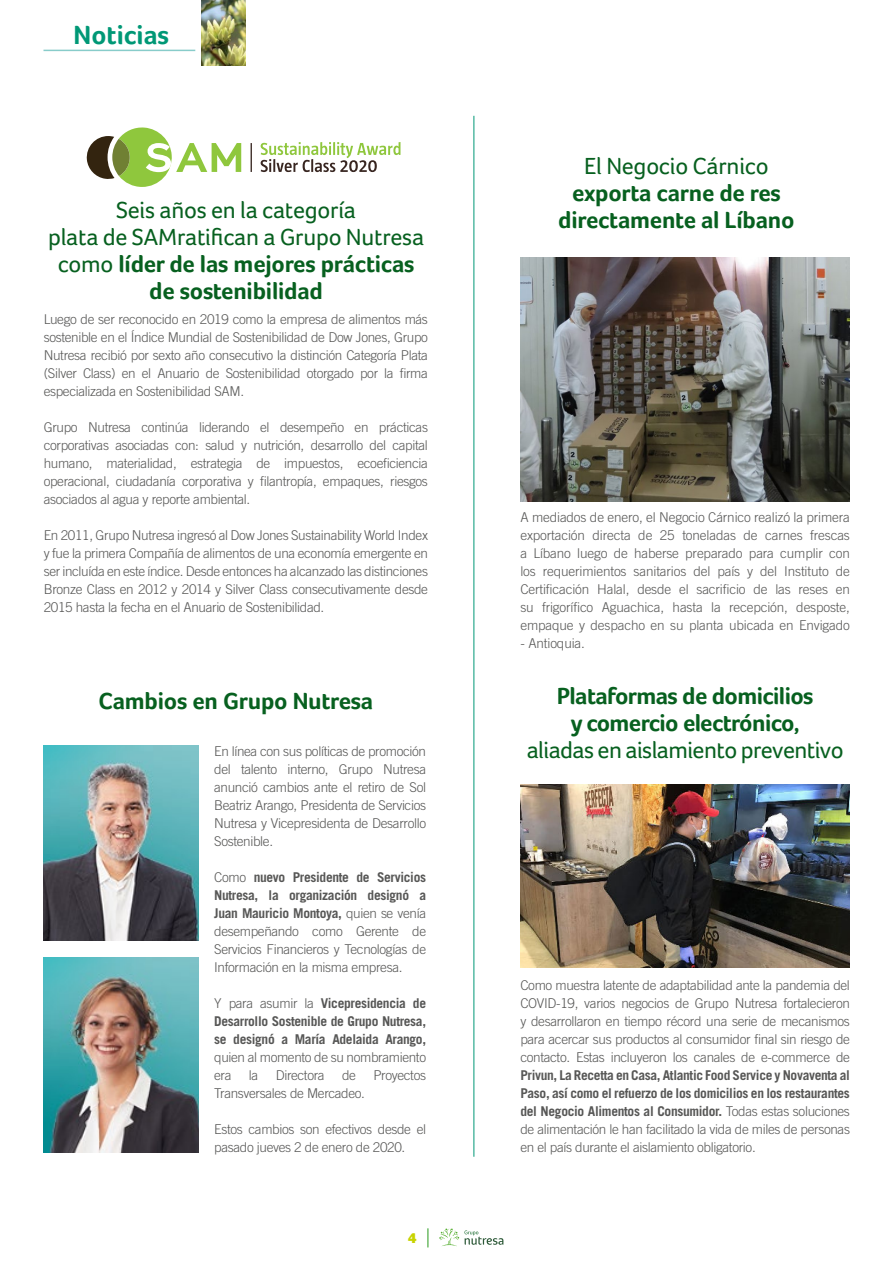
<style>
.page{position:relative;width:893px;height:1263px;background:#fff}
.page>*{position:absolute;margin:0;border:0;box-sizing:border-box;transform-origin:0 0}
.t1{font:700 27px "Foco";color:#009876}
.t2{font:24px/27px "Foco";letter-spacing:-.01em;color:#07601f;text-align:center}
.t3{font:700 24px/27px "Foco";letter-spacing:-.01em;color:#07601f;text-align:center}
.t4{font:900 15px "Foco";color:#c8d300}
.t5{font:300 13.5px/18px "Trade Gothic";letter-spacing:-.025em;color:#575756;text-align:justify}
.t6{font:700 13.5px/18px "Trade Gothic";letter-spacing:-.025em;color:#575756;text-align:justify}
.s1{font-weight:700}
.s2{font-weight:300}
</style>
<div class="page">
<svg style="left:439px;top:1228px;width:64px;height:18px"></svg>
<svg style="left:427px;top:1228px;width:1px;height:19px"></svg>
<img style="left:202px;top:0;width:44px;height:66px">
<hr style="left:43px;top:50px;width:152px;height:1px;background:#88ccca">
<svg style="left:86px;top:127px;width:155px;height:60px"></svg>
<svg style="left:261px;top:142px;width:139px;height:30px"></svg>
<svg style="left:251px;top:143px;width:1px;height:29px"></svg>
<img style="left:43px;top:745px;width:155px;height:195px">
<img style="left:43px;top:957px;width:155px;height:195px">
<hr style="left:473px;top:116px;width:1px;height:1041px;background:#009876">
<img style="left:520px;top:257px;width:330px;height:245px">
<img style="left:520px;top:784px;width:330px;height:183px">
<h1 class="t1" style="left:74px;top:23px;width:97px">Noticias</h1>
<h2 class="t2" style="left:48px;top:198px;width:378px">Seis años en la categoría<br>plata de SAMratifican a Grupo Nutresa como <span class="s1">líder de las mejores prácticas de sostenibilidad</span></h2>
<p class="t5" style="left:44px;top:311px;width:386px">Luego de ser reconocido en 2019 como la empresa de alimentos más sostenible en el Índice Mundial de Sostenibilidad de Dow Jones, Grupo Nutresa recibió por sexto año consecutivo la distinción Categoría Plata (Silver Class) en el Anuario de Sostenibilidad otorgado por la firma especializada en Sostenibilidad SAM.</p>
<p class="t5" style="left:44px;top:419px;width:386px">Grupo Nutresa continúa liderando el desempeño en prácticas corporativas asociadas con: salud y nutrición, desarrollo del capital humano, materialidad, estrategia de impuestos, ecoeficiencia operacional, ciudadanía corporativa y filantropía, empaques, riesgos asociados al agua y reporte ambiental.</p>
<p class="t5" style="left:44px;top:527px;width:386px">En 2011, Grupo Nutresa ingresó al Dow Jones Sustainability World Index y fue la primera Compañía de alimentos de una economía emergente en ser incluída en este índice. Desde entonces ha alcanzado las distinciones Bronze Class en 2012 y 2014 y Silver Class consecutivamente desde 2015 hasta la fecha en el Anuario de Sostenibilidad.</p>
<h2 class="t3" style="left:98px;top:689px;width:276px">Cambios en Grupo Nutresa</h2>
<p class="t5" style="left:214px;top:743px;width:213px">En línea con sus políticas de promoción del talento interno, Grupo Nutresa anunció cambios ante el retiro de Sol Beatriz Arango, Presidenta de Servicios Nutresa y Vicepresidenta de Desarrollo Sostenible.</p>
<p class="t5" style="left:214px;top:869px;width:213px">Como <span class="s1">nuevo Presidente de Servicios Nutresa, la organización designó a Juan Mauricio Montoya,</span> quien se venía desempeñando como Gerente de Servicios Financieros y Tecnologías de Información en la misma empresa.</p>
<p class="t6" style="left:214px;top:995px;width:213px"><span class="s2">Y para asumir la</span> Vicepresidencia de Desarrollo Sostenible de Grupo Nutresa, se designó a María Adelaida Arango,</p>
<p class="t5" style="left:214px;top:1049px;width:213px">quien al momento de su nombramiento era</p>
<p class="t5" style="left:249px;top:1067px;width:11px">la</p>
<p class="t5" style="left:276px;top:1067px;width:51px">Directora</p>
<p class="t5" style="left:342px;top:1067px;width:15px">de</p>
<p class="t5" style="left:373px;top:1067px;width:54px">Proyectos</p>
<p class="t5" style="left:214px;top:1085px;width:152px">Transversales de Mercadeo.</p>
<p class="t5" style="left:214px;top:1121px;width:213px">Estos cambios son efectivos desde el pasado jueves 2 de enero de 2020.</p>
<p class="t4" style="left:408px;top:1228px;width:10px">4</p>
<h2 class="t2" style="left:584px;top:154px;width:186px">El Negocio Cárnico</h2>
<h2 class="t3" style="left:558px;top:181px;width:238px">exporta carne de res directamente al Líbano</h2>
<p class="t5" style="left:520px;top:509px;width:331px">A mediados de enero, el Negocio Cárnico realizó la primera exportación directa de 25 toneladas de carnes frescas a Líbano luego de haberse preparado para cumplir con los requerimientos sanitarios del país y del Instituto de Certificación Halal, desde el sacrificio de las reses en su frigorífico Aguachica, hasta la recepción, desposte, empaque y despacho en su planta ubicada en Envigado</p>
<p class="t5" style="left:520px;top:635px;width:66px">- Antioquia.</p>
<h2 class="t3" style="left:557px;top:684px;width:258px">Plataformas de domicilios y comercio electrónico,</h2>
<h2 class="t2" style="left:527px;top:738px;width:318px">aliadas en aislamiento preventivo</h2>
<p class="t5" style="left:520px;top:977px;width:331px">Como muestra latente de adaptabilidad ante la pandemia del COVID-19, varios negocios de Grupo Nutresa fortalecieron y desarrollaron en tiempo récord una serie de mecanismos para acercar sus productos al consumidor final sin riesgo de contacto. Estas incluyeron los canales de e-commerce de</p>
<p class="t6" style="left:520px;top:1067px;width:331px">Privun, La Recetta en Casa, Atlantic Food Service y Novaventa al Paso, así como el refuerzo de los domicilios en los restaurantes del Negocio Alimentos al Consumidor. <span class="s2">Todas estas soluciones de alimentación le han facilitado la vida de miles de personas en el país durante el aislamiento obligatorio.</span></p>
</div>
